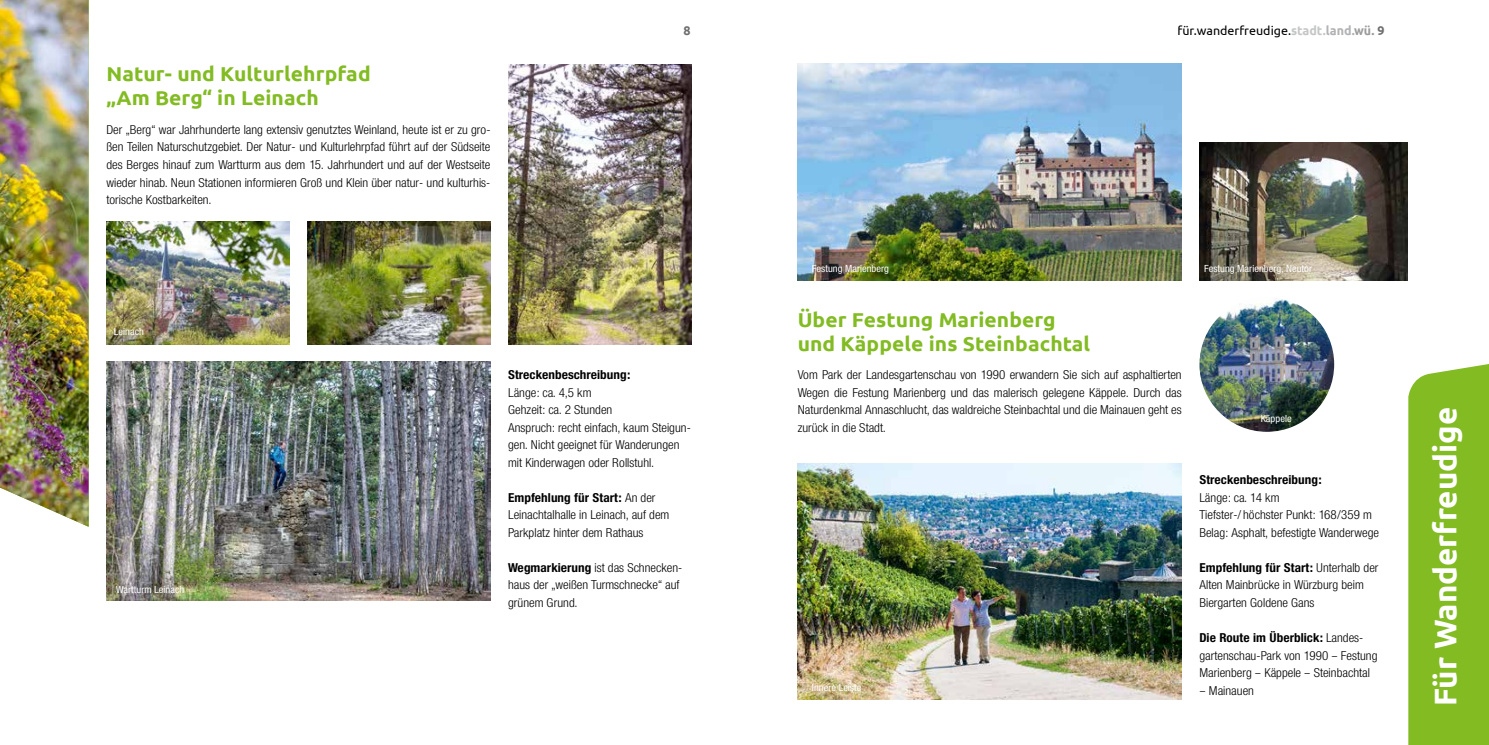
<style>
.page{position:relative;width:1489px;height:745px;background:#fff}
.page>*{position:absolute;margin:0;border:0;box-sizing:border-box;transform-origin:0 0}
.t1{font:700 31.25px "Ubuntu";color:#fff}
.t2{font:700 20px/24px "Ubuntu";letter-spacing:.005em;color:#82bb22;scale:1.05 1}
.t3{font:300 12.5px/17.5px "Neue Helvetica Condensed BQ";letter-spacing:.005em;color:#000;scale:1.05 1}
.t4{font:700 12.5px "Neue Helvetica Condensed BQ";letter-spacing:.005em;color:#000;scale:1.05 1}
.t5{font:12.5px "Ubuntu";color:#000}
.t6{font:700 12.5px "Ubuntu";color:#6e6e6e}
.t7{font:10px "Neue Helvetica Condensed BQ";letter-spacing:.005em;color:#fff;scale:1.05 1}
.s1{font-weight:700;color:#c5c6c6}
.s2{font-weight:700;color:#b1b2b3}
.s3{font-weight:700;color:#9c9c9d}
.s4{font-weight:700;color:#6e6e6e}
.s5{font-weight:700}
</style>
<div class="page">
<img style="left:797px;top:64px;width:384px;height:216px">
<img style="left:1199px;top:142px;width:208px;height:138px">
<img style="left:797px;top:463px;width:384px;height:236px">
<img style="left:307px;top:221px;width:183px;height:123px">
<img style="left:106px;top:361px;width:384px;height:239px">
<img style="left:508px;top:65px;width:183px;height:279px">
<img style="left:106px;top:221px;width:183px;height:123px">
<img style="left:1199px;top:297px;width:134px;height:134px;border-radius:67px">
<img style="left:0;top:0;width:89px;height:526px">
<div style="left:1408px;top:364px;width:80px;height:380px;background:#82bb22"></div>
<h2 class="t2" style="left:106px;top:62px;width:253px">Natur- und Kulturlehrpfad „Am Berg“ in Leinach</h2>
<p class="t3" style="left:106px;top:121px;width:367px;text-align:justify">Der „Berg“ war Jahrhunderte lang extensiv genutztes Weinland, heute ist er zu gro&shy;ßen Teilen Naturschutzgebiet. Der Natur- und Kulturlehrpfad führt auf der Südseite des Berges hinauf zum Wartturm aus dem 15. Jahrhundert und auf der Westseite wieder hinab. Neun Stationen informieren Groß und Klein über natur- und kulturhis&shy;torische Kostbarkeiten.</p>
<p class="t6" style="left:683px;top:22px;width:9px">8</p>
<p class="t5" style="left:1177px;top:22px;width:208px">für.wanderfreudige.<span class="s1">stadt.</span><span class="s2">land.</span><span class="s3">wü.</span> <span class="s4">9</span></p>
<p class="t7" style="left:114px;top:325px;width:30px">Leinach</p>
<p class="t7" style="left:116px;top:583px;width:66px">Wartturm Leinach</p>
<p class="t4" style="left:508px;top:367px;width:118px">Streckenbeschreibung:</p>
<p class="t3" style="left:508px;top:383px;width:175px">Länge: ca. 4,5 km<br>Gehzeit: ca. 2 Stunden<br>Anspruch: recht einfach, kaum Steigun&shy;gen. Nicht geeignet für Wanderungen mit Kinderwagen oder Rollstuhl.</p>
<p class="t3" style="left:508px;top:488px;width:155px"><span class="s5">Empfehlung für Start:</span> An der<br>Leinachtalhalle in Leinach, auf dem<br>Parkplatz hinter dem Rathaus</p>
<p class="t3" style="left:508px;top:558px;width:167px"><span class="s5">Wegmarkierung</span> ist das Schnecken&shy;haus der „weißen Turmschnecke“ auf grünem Grund.</p>
<p class="t7" style="left:811px;top:262px;width:75px">Festung Marienberg</p>
<h2 class="t2" style="left:797px;top:307px;width:280px">Über Festung Marienberg und Käppele ins Steinbachtal</h2>
<p class="t3" style="left:797px;top:366px;width:367px;text-align:justify">Vom Park der Landesgartenschau von 1990 erwandern Sie sich auf asphaltierten Wegen die Festung Marienberg und das malerisch gelegene Käppele. Durch das Naturdenkmal Annaschlucht, das waldreiche Steinbachtal und die Mainauen geht es zurück in die Stadt.</p>
<p class="t7" style="left:811px;top:681px;width:49px">Innere Leiste</p>
<p class="t7" style="left:1203px;top:262px;width:104px">Festung Marienberg, Neutor</p>
<p class="t7" style="left:1260px;top:412px;width:31px">Käppele</p>
<p class="t4" style="left:1199px;top:472px;width:118px">Streckenbeschreibung:</p>
<p class="t3" style="left:1199px;top:488px;width:172px">Länge: ca. 14 km<br>Tiefster-/ höchster Punkt: 168/359 m<br>Belag: Asphalt, befestigte Wanderwege</p>
<p class="t3" style="left:1199px;top:558px;width:172px"><span class="s5">Empfehlung für Start:</span> Unterhalb der<br>Alten Mainbrücke in Würzburg beim<br>Biergarten Goldene Gans</p>
<p class="t3" style="left:1199px;top:628px;width:171px"><span class="s5">Die Route im Überblick:</span> Landes&shy;gartenschau-Park von 1990 – Festung<br>Marienberg – Käppele – Steinbachtal</p>
<p class="t3" style="left:1199px;top:681px;width:53px">– Mainauen</p>
<h1 class="t1" style="left:1426px;top:705px;width:300px;rotate:-90deg">Für Wanderfreudige</h1>
</div>
